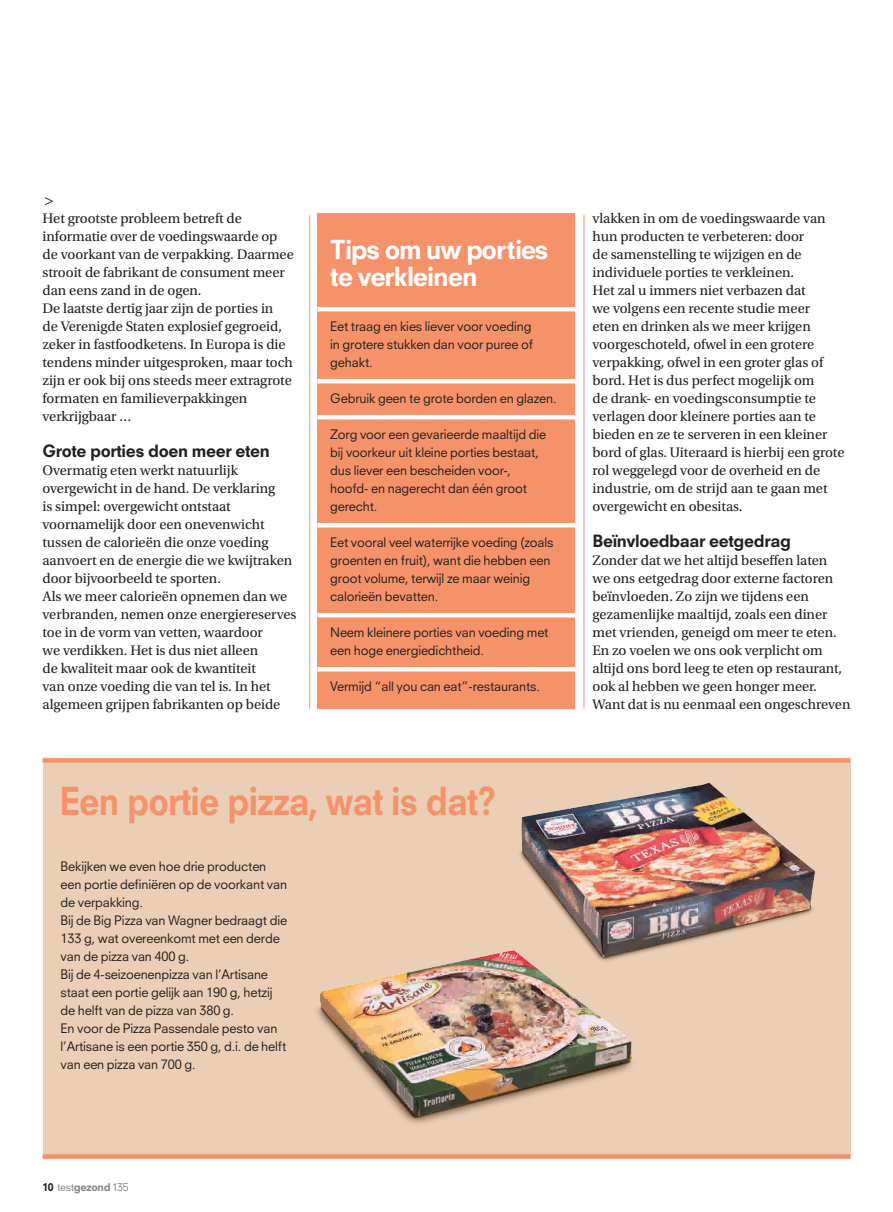
<style>
.page{position:relative;width:893px;height:1212px;background:#fff}
.page>*{position:absolute;margin:0;border:0;box-sizing:border-box;transform-origin:0 0}
.t1{font:800 37.5px "Neuzeit SLT Std";letter-spacing:-.03em;color:#f6926a;scale:.9 1}
.t2{font:800 25.5px/27px "Neuzeit SLT Std";letter-spacing:-.045em;color:#fff}
.t3{font:800 16.5px "Neuzeit SLT Std";letter-spacing:-.025em;color:#231f20}
.t4{font:15px "Neuzeit SLT Std";color:#231f20}
.t5{font:14.55px/18px "Utopia Std";letter-spacing:-.005em;color:#231f20}
.t6{font:12.75px/18px "Neuzeit SLT Std";letter-spacing:-.01em;color:#231f20}
.t7{font:10.5px "Neuzeit SLT Std";letter-spacing:-.025em;color:#808285}
.s1{font-weight:800;color:#231f20}
.s2{font-weight:800}
</style>
<div class="page">
<div style="left:43px;top:763px;width:807px;height:396px;background:#eaceb5"></div>
<hr style="left:309px;top:215px;width:1px;height:494px;background:#f6926a">
<hr style="left:584px;top:215px;width:1px;height:494px;background:#f6926a">
<div style="left:317px;top:214px;width:258px;height:495px;background:#f6926a"></div>
<hr style="left:317px;top:307px;width:258px;height:4px;background:#fff">
<hr style="left:317px;top:379px;width:258px;height:4px;background:#fff">
<hr style="left:317px;top:415px;width:258px;height:4px;background:#fff">
<hr style="left:317px;top:523px;width:258px;height:4px;background:#fff">
<hr style="left:317px;top:613px;width:258px;height:4px;background:#fff">
<hr style="left:317px;top:667px;width:258px;height:4px;background:#fff">
<img style="left:519px;top:782px;width:296px;height:169px">
<img style="left:317px;top:922px;width:336px;height:202px">
<div style="left:43px;top:758px;width:807px;height:5px;background:#f6926a"></div>
<div style="left:43px;top:1154px;width:807px;height:5px;background:#f6926a"></div>
<p class="t4" style="left:45px;top:190px;width:10px">&gt;</p>
<p class="t5" style="left:43px;top:209px;width:253px">Het grootste probleem betreft de informatie over de voedingswaarde op de voorkant van de verpakking. Daarmee strooit de fabrikant de consument meer dan eens zand in de ogen.<br>De laatste dertig jaar zijn de porties in<br>de Verenigde Staten explosief gegroeid, zeker in fastfoodketens. In Europa is die tendens minder uitgesproken, maar toch zijn er ook bij ons steeds meer extragrote formaten en familieverpakkingen verkrijgbaar …</p>
<p class="t3" style="left:43px;top:440px;width:229px">Grote porties doen meer eten</p>
<p class="t5" style="left:43px;top:461px;width:256px">Overmatig eten werkt natuurlijk overgewicht in de hand. De verklaring<br>is simpel: overgewicht ontstaat voornamelijk door een onevenwicht tussen de calorieën die onze voeding aanvoert en de energie die we kwijtraken door bijvoorbeeld te sporten.<br>Als we meer calorieën opnemen dan we verbranden, nemen onze energiereserves toe in de vorm van vetten, waardoor<br>we verdikken. Het is dus niet alleen<br>de kwaliteit maar ook de kwantiteit<br>van onze voeding die van tel is. In het algemeen grijpen fabrikanten op beide</p>
<h2 class="t2" style="left:330px;top:235px;width:220px">Tips om uw porties te verkleinen</h2>
<p class="t6" style="left:330px;top:317px;width:204px">Eet traag en kies liever voor voeding in grotere stukken dan voor puree of gehakt.</p>
<p class="t6" style="left:330px;top:389px;width:228px">Gebruik geen te grote borden en glazen.</p>
<p class="t6" style="left:330px;top:425px;width:217px">Zorg voor een gevarieerde maaltijd die bij voorkeur uit kleine porties bestaat, dus liever een bescheiden voor-, hoofd- en nagerecht dan één groot gerecht.</p>
<p class="t6" style="left:330px;top:533px;width:225px">Eet vooral veel waterrijke voeding (zoals groenten en fruit), want die hebben een groot volume, terwijl ze maar weinig calorieën bevatten.</p>
<p class="t6" style="left:330px;top:623px;width:220px">Neem kleinere porties van voeding met een hoge energiedichtheid.</p>
<p class="t6" style="left:330px;top:677px;width:211px">Vermijd “all you can eat”-restaurants.</p>
<h1 class="t1" style="left:60px;top:778px;width:487px">Een portie pizza, wat is dat?</h1>
<p class="t6" style="left:61px;top:857px;width:228px">Bekijken we even hoe drie producten een portie definiëren op de voorkant van de verpakking.<br>Bij de Big Pizza van Wagner bedraagt die 133 g, wat overeenkomt met een derde van de pizza van 400 g.<br>Bij de 4-seizoenenpizza van l’Artisane staat een portie gelijk aan 190 g, hetzij de helft van de pizza van 380 g.<br>En voor de Pizza Passendale pesto van l’Artisane is een portie 350 g, d.i. de helft van een pizza van 700 g.</p>
<p class="t5" style="left:592px;top:209px;width:253px">vlakken in om de voedingswaarde van hun producten te verbeteren: door<br>de samenstelling te wijzigen en de individuele porties te verkleinen.<br>Het zal u immers niet verbazen dat<br>we volgens een recente studie meer<br>eten en drinken als we meer krijgen voorgeschoteld, ofwel in een grotere verpakking, ofwel in een groter glas of bord. Het is dus perfect mogelijk om<br>de drank- en voedingsconsumptie te verlagen door kleinere porties aan te bieden en ze te serveren in een kleiner bord of glas. Uiteraard is hierbij een grote rol weggelegd voor de overheid en de industrie, om de strijd aan te gaan met overgewicht en obesitas.</p>
<p class="t3" style="left:592px;top:530px;width:200px">Beïnvloedbaar eetgedrag</p>
<p class="t5" style="left:592px;top:551px;width:260px">Zonder dat we het altijd beseffen laten<br>we ons eetgedrag door externe factoren beïnvloeden. Zo zijn we tijdens een gezamenlijke maaltijd, zoals een diner met vrienden, geneigd om meer te eten.<br>En zo voelen we ons ook verplicht om altijd ons bord leeg te eten op restaurant, ook al hebben we geen honger meer.<br>Want dat is nu eenmaal een ongeschreven</p>
<p class="t7" style="left:43px;top:1180px;width:88px"><span class="s1">10</span> test<span class="s2">gezond</span> 135</p>
</div>
